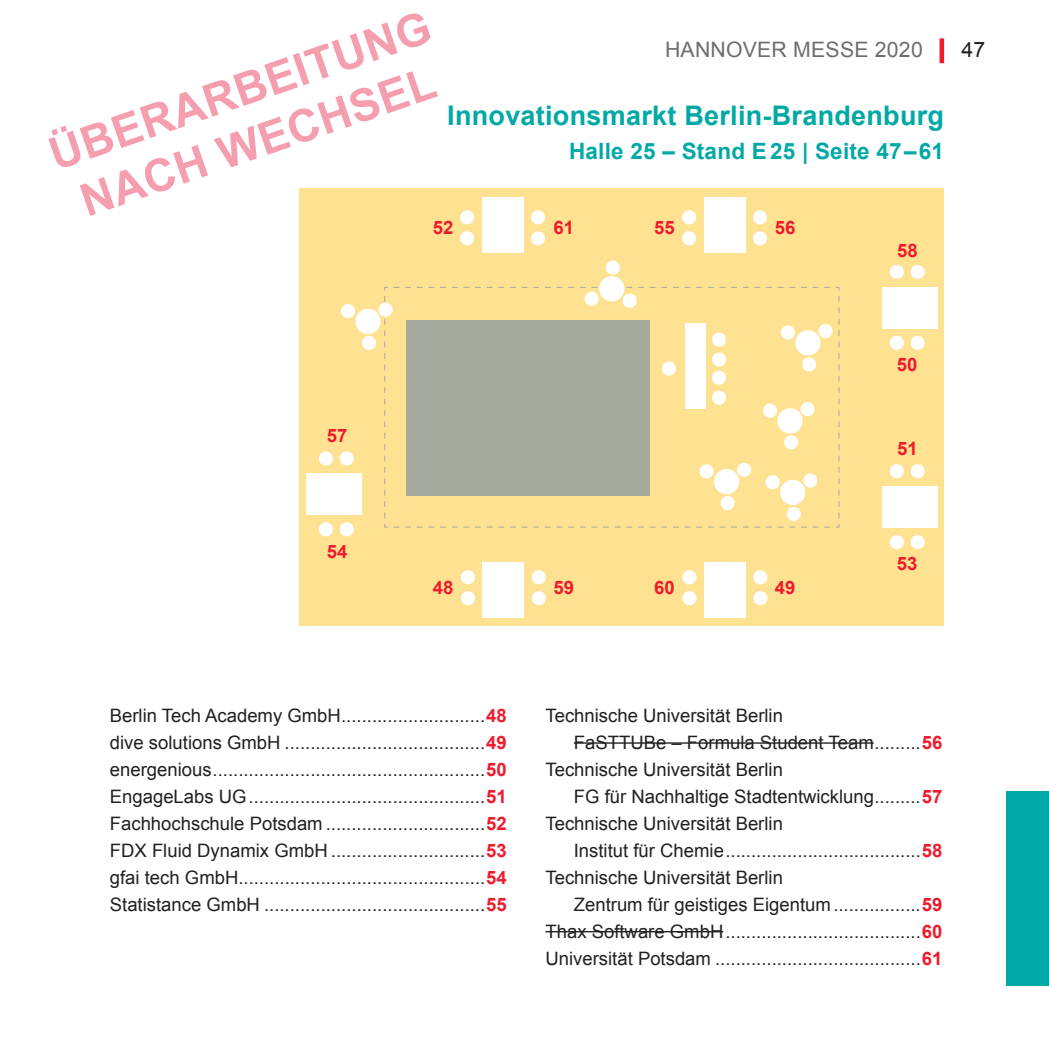
<style>
.page{position:relative;width:1049px;height:1049px;background:#fff}
.page>*{position:absolute;margin:0;border:0;box-sizing:border-box;transform-origin:0 0}
.t1{font:700 45px/54px "Arial";color:#f59eaf;text-align:center}
.t2{font:700 27px "Arial";letter-spacing:.01em;color:#00a9a5}
.t3{font:700 22.5px "Arial";letter-spacing:.01em;color:#00a9a5}
.t4{font:21.25px "Arial";letter-spacing:.01em;color:#6c6d70}
.t5{font:21.25px "Arial";color:#231f20}
.t6{font:18.5px/27px "Arial";color:#231f20;text-align:justify}
.t7{font:700 18.5px "Arial";color:#ee1b2d}
.s1{font-weight:700;color:#ee1b2d}
</style>
<div class="page">
<img style="left:939px;top:38px;width:6px;height:26px">
<div style="left:939px;top:38px;width:5px;height:25px;background:#ee1b2d"></div>
<div style="left:1006px;top:791px;width:43px;height:195px;background:#00a9a5"></div>
<hr style="left:574px;top:742px;width:300px;height:2px;background:#231f20">
<hr style="left:545px;top:931px;width:178px;height:1px;background:#231f20">
<div style="left:299px;top:189px;width:645px;height:437px;background:#ffe192"></div>
<div style="left:482px;top:198px;width:41px;height:55px;background:#fff"></div>
<svg style="left:531px;top:210px;width:14px;height:36px"></svg>
<svg style="left:460px;top:210px;width:14px;height:36px"></svg>
<div style="left:704px;top:198px;width:41px;height:55px;background:#fff"></div>
<svg style="left:753px;top:210px;width:14px;height:36px"></svg>
<svg style="left:682px;top:210px;width:14px;height:36px"></svg>
<div style="left:599px;top:276px;width:25px;height:25px;background:#fff;border-radius:50%"></div>
<svg style="left:605px;top:260px;width:15px;height:15px"></svg>
<div style="left:306px;top:473px;width:55px;height:41px;background:#fff"></div>
<div style="left:482px;top:562px;width:42px;height:56px;background:#fff"></div>
<svg style="left:461px;top:570px;width:14px;height:36px"></svg>
<svg style="left:532px;top:570px;width:14px;height:36px"></svg>
<div style="left:704px;top:562px;width:41px;height:56px;background:#fff"></div>
<svg style="left:682px;top:570px;width:15px;height:36px"></svg>
<svg style="left:753px;top:570px;width:15px;height:36px"></svg>
<div style="left:882px;top:486px;width:55px;height:42px;background:#fff"></div>
<svg style="left:910px;top:535px;width:15px;height:15px"></svg>
<svg style="left:889px;top:535px;width:15px;height:15px"></svg>
<svg style="left:910px;top:464px;width:15px;height:15px"></svg>
<svg style="left:889px;top:464px;width:15px;height:15px"></svg>
<div style="left:882px;top:287px;width:55px;height:41px;background:#fff"></div>
<svg style="left:910px;top:335px;width:15px;height:15px"></svg>
<svg style="left:889px;top:335px;width:15px;height:15px"></svg>
<svg style="left:910px;top:264px;width:15px;height:15px"></svg>
<svg style="left:889px;top:264px;width:15px;height:15px"></svg>
<svg style="left:318px;top:287px;width:522px;height:250px"></svg>
<div style="left:685px;top:324px;width:20px;height:85px;background:#fff"></div>
<h1 class="t1" style="left:42px;top:132px;width:402px;rotate:-19deg">ÜBERARBEITUNG<br>NACH WECHSEL</h1>
<p class="t4" style="left:665px;top:36px;width:259px">HANNOVER MESSE 2020</p>
<p class="t5" style="left:961px;top:36px;width:25px">47</p>
<h2 class="t2" style="left:447px;top:97px;width:498px">Innovationsmarkt Berlin-Brandenburg</h2>
<p class="t3" style="left:569px;top:136px;width:376px">Halle 25 – Stand E 25 | Seite 47 – 61</p>
<p class="t7" style="left:327px;top:424px;width:22px">57</p>
<p class="t7" style="left:327px;top:539px;width:22px">54</p>
<p class="t7" style="left:433px;top:216px;width:22px">52</p>
<p class="t7" style="left:553px;top:216px;width:22px">61</p>
<p class="t7" style="left:654px;top:216px;width:22px">55</p>
<p class="t7" style="left:775px;top:216px;width:22px">56</p>
<p class="t7" style="left:433px;top:575px;width:22px">48</p>
<p class="t7" style="left:553px;top:575px;width:22px">59</p>
<p class="t7" style="left:654px;top:575px;width:22px">60</p>
<p class="t7" style="left:775px;top:575px;width:22px">49</p>
<p class="t7" style="left:897px;top:238px;width:22px">58</p>
<p class="t7" style="left:897px;top:352px;width:22px">50</p>
<p class="t7" style="left:897px;top:436px;width:22px">51</p>
<p class="t7" style="left:897px;top:551px;width:22px">53</p>
<p class="t6" style="left:110px;top:702px;width:398px">Berlin Tech Academy GmbH ............................<span class="s1">48 </span>dive solutions GmbH .......................................<span class="s1">49 </span>energenious .....................................................<span class="s1">50<br></span>EngageLabs UG ..............................................<span class="s1">51<br></span>Fachhochschule Potsdam ...............................<span class="s1">52<br></span>FDX Fluid Dynamix GmbH ..............................<span class="s1">53 </span>gfai tech GmbH................................................<span class="s1">54<br></span>Statistance GmbH ...........................................<span class="s1">55</span></p>
<p class="t6" style="left:545px;top:702px;width:239px">Technische Universität Berlin</p>
<p class="t6" style="left:574px;top:729px;width:370px">FaSTTUBe – Formula Student Team .........<span class="s1">56</span></p>
<p class="t6" style="left:545px;top:756px;width:239px">Technische Universität Berlin</p>
<p class="t6" style="left:574px;top:783px;width:370px">FG für Nachhaltige Stadtentwicklung .........<span class="s1">57</span></p>
<p class="t6" style="left:545px;top:810px;width:239px">Technische Universität Berlin</p>
<p class="t6" style="left:574px;top:837px;width:370px">Institut für Chemie ......................................<span class="s1">58</span></p>
<p class="t6" style="left:545px;top:864px;width:239px">Technische Universität Berlin</p>
<p class="t6" style="left:574px;top:891px;width:370px">Zentrum für geistiges Eigentum .................<span class="s1">59</span></p>
<p class="t6" style="left:545px;top:918px;width:398px">Thax Software GmbH ......................................<span class="s1">60</span></p>
<p class="t6" style="left:545px;top:945px;width:398px">Universität Potsdam ........................................<span class="s1">61</span></p>
</div>
